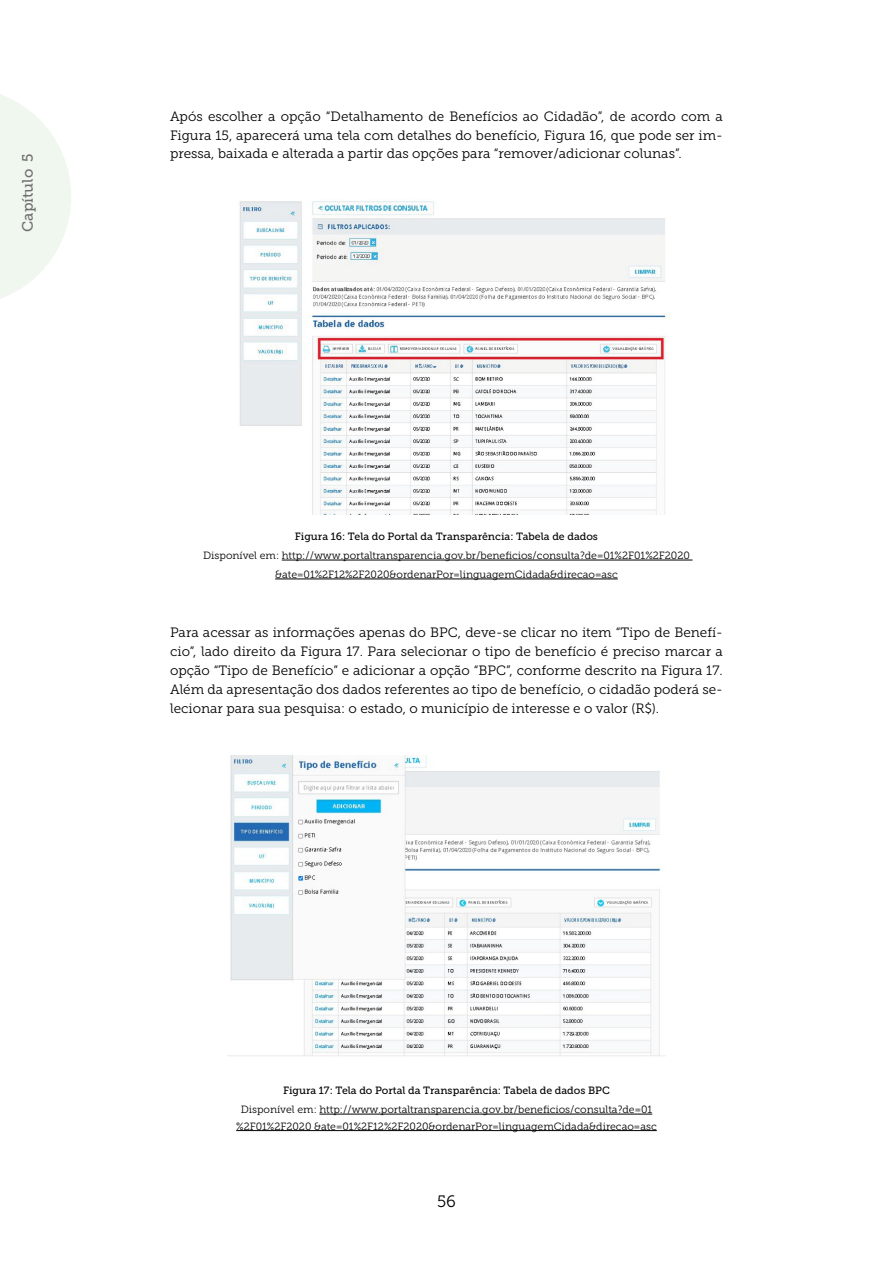
<style>
.page{position:relative;width:893px;height:1263px;background:#fff}
.page>*{position:absolute;margin:0;border:0;box-sizing:border-box;transform-origin:0 0}
.t1{font:16.5px "Museo Slab 300";color:#000}
.t2{font:15px "Museo Slab 500";letter-spacing:-.005em;color:#706f6f}
.t3{font:13.5px/18.9px "Museo Slab 300";color:#000;text-align:justify}
.t4{font:10.5px/18.9px "Museo Slab 300";color:#000;text-align:center}
.t5{font:10.5px "Museo Slab 500";color:#000}
</style>
<div class="page">
<svg style="left:0;top:94px;width:71px;height:205px"></svg>
<hr style="left:282px;top:560px;width:410px;height:1px;background:#000">
<hr style="left:275px;top:579px;width:343px;height:1px;background:#000">
<hr style="left:319px;top:1114px;width:333px;height:1px;background:#000">
<hr style="left:236px;top:1130px;width:421px;height:1px;background:#000">
<img style="left:239px;top:201px;width:427px;height:313px">
<img style="left:227px;top:756px;width:439px;height:300px">
<p class="t2" style="left:19px;top:232px;width:80px;rotate:-90deg">Capítulo 5</p>
<p class="t3" style="left:170px;top:107px;width:554px">Após escolher a opção “Detalhamento de Benefícios ao Cidadão”, de acordo com a Figura 15, aparecerá uma tela com detalhes do benefício, Figura 16, que pode ser im&shy;pressa, baixada e alterada a partir das opções para “remover/adicionar colunas”.</p>
<p class="t5" style="left:295px;top:531px;width:305px">Figura 16: Tela do Portal da Transparência: Tabela de dados</p>
<p class="t4" style="left:203px;top:546px;width:488px">Disponível em: http://www.portaltransparencia.gov.br/beneficios/consulta?de=01%2F01%2F2020 &amp;ate=01%2F12%2F2020&amp;ordenarPor=linguagemCidada&amp;direcao=asc</p>
<p class="t3" style="left:170px;top:623px;width:554px">Para acessar as informações apenas do BPC, deve-se clicar no item “Tipo de Benefí&shy;cio”, lado direito da Figura 17. Para selecionar o tipo de benefício é preciso marcar a opção “Tipo de Benefício” e adicionar a opção “BPC”, conforme descrito na Figura 17.<br>Além da apresentação dos dados referentes ao tipo de benefício, o cidadão poderá se&shy;lecionar para sua pesquisa: o estado, o município de interesse e o valor (R$).</p>
<p class="t5" style="left:283px;top:1085px;width:328px">Figura 17: Tela do Portal da Transparência: Tabela de dados BPC</p>
<p class="t4" style="left:236px;top:1101px;width:422px;line-height:16.5px">Disponível em: http://www.portaltransparencia.gov.br/beneficios/consulta?de=01 %2F01%2F2020 &amp;ate=01%2F12%2F2020&amp;ordenarPor=linguagemCidada&amp;direcao=asc</p>
<p class="t1" style="left:437px;top:1192px;width:20px">56</p>
</div>
